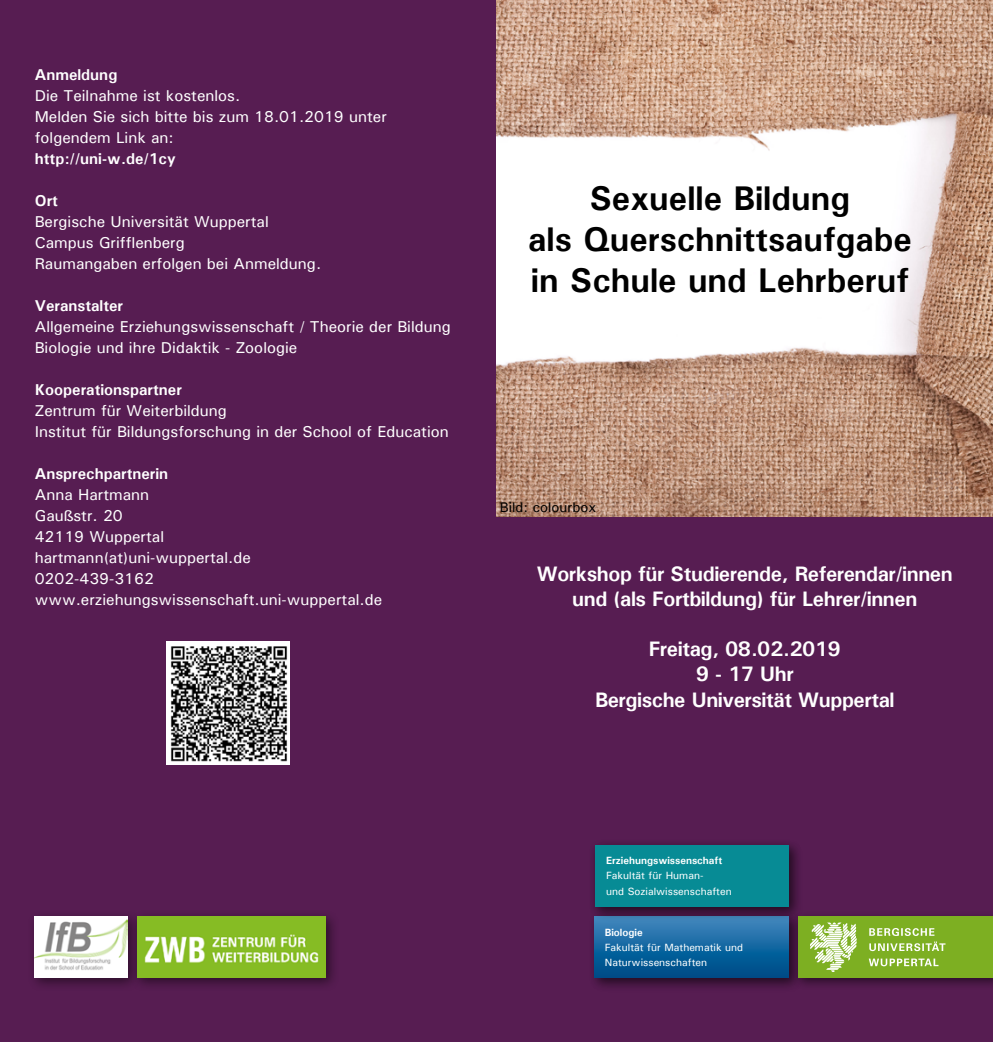
<style>
.page{position:relative;width:993px;height:1042px;background:#fff}
.page>*{position:absolute;margin:0;border:0;box-sizing:border-box;transform-origin:0 0}
.t1{font:700 34.3px/41.1px "Univers";color:#000;text-align:center}
.t2{font:700 21px/25.2px "Univers";letter-spacing:-.02em;color:#fff;text-align:center}
.t3{font:500 15.75px/21px "Univers";color:#fff}
.t4{font:700 15.75px "Univers";color:#fff}
.t5{font:500 14px "Univers";color:#000}
.t6{font:500 10.5px/15.2px "Univers";color:#fff}
.t7{font:700 10.5px "Univers";color:#fff}
</style>
<div class="page">
<div style="left:0;top:0;width:496px;height:1042px;background:#571d52"></div>
<div style="left:496px;top:506px;width:496px;height:536px;background:#571d52"></div>
<div style="left:589px;top:911px;width:214px;height:83px;background:#000;opacity:.2"></div>
<svg style="left:594px;top:923px;width:194px;height:55px;background:#12649e"></svg>
<div style="left:27px;top:909px;width:114px;height:83px;background:#000;opacity:.5"></div>
<img style="left:35px;top:916px;width:92px;height:62px">
<div style="left:589px;top:840px;width:214px;height:83px;background:#000;opacity:.2"></div>
<div style="left:594px;top:845px;width:194px;height:61px;background:#078b95"></div>
<div style="left:130px;top:909px;width:210px;height:83px;background:#000;opacity:.5"></div>
<img style="left:137px;top:916px;width:188px;height:62px">
<div style="left:792px;top:910px;width:200px;height:80px;background:#000;opacity:.5"></div>
<div style="left:798px;top:916px;width:194px;height:62px;background:#7daf22"></div>
<svg style="left:868px;top:958px;width:70px;height:8px"></svg>
<svg style="left:869px;top:928px;width:76px;height:23px"></svg>
<svg style="left:810px;top:922px;width:46px;height:50px"></svg>
<img style="left:167px;top:642px;width:123px;height:123px">
<img style="left:496px;top:0;width:496px;height:516px">
<p class="t4" style="left:35px;top:65px;width:84px">Anmeldung</p>
<p class="t3" style="left:35px;top:85px;width:353px">Die Teilnahme ist kostenlos.<br>Melden Sie sich bitte bis zum 18.01.2019 unter folgendem Link an:</p>
<p class="t4" style="left:35px;top:149px;width:142px">http://uni-w.de/1cy</p>
<p class="t4" style="left:35px;top:191px;width:25px">Ort</p>
<p class="t3" style="left:35px;top:211px;width:288px">Bergische Universität Wuppertal<br>Campus Grifflenberg<br>Raumangaben erfolgen bei Anmeldung.</p>
<p class="t4" style="left:35px;top:296px;width:90px">Veranstalter</p>
<p class="t3" style="left:35px;top:316px;width:417px">Allgemeine Erziehungswissenschaft / Theorie der Bildung<br>Biologie und ihre Didaktik - Zoologie</p>
<p class="t4" style="left:35px;top:380px;width:149px">Kooperationspartner</p>
<p class="t3" style="left:35px;top:400px;width:415px">Zentrum für Weiterbildung<br>Institut für Bildungsforschung in der School of Education</p>
<p class="t4" style="left:35px;top:464px;width:135px">Ansprechpartnerin</p>
<p class="t3" style="left:35px;top:484px;width:349px">Anna Hartmann<br>Gaußstr. 20<br>42119 Wuppertal hartmann(at)uni-wuppertal.de<br>0202-439-3162 www.erziehungswissenschaft.uni-wuppertal.de</p>
<h1 class="t1" style="left:528px;top:177px;width:385px">Sexuelle Bildung<br>als Querschnittsaufgabe in Schule und Lehrberuf</h1>
<p class="t5" style="left:499px;top:498px;width:98px">Bild: colourbox</p>
<h2 class="t2" style="left:536px;top:560px;width:417px">Workshop für Studierende, Referendar/innen und (als Fortbildung) für Lehrer/innen</h2>
<h2 class="t2" style="left:595px;top:636px;width:301px">Freitag, 08.02.2019<br>9 - 17 Uhr<br>Bergische Universität Wuppertal</h2>
<p class="t7" style="left:606px;top:854px;width:118px">Erziehungswissenschaft</p>
<p class="t6" style="left:606px;top:868px;width:127px">Fakultät für Human-<br>und Sozialwissenschaften</p>
<p class="t7" style="left:604px;top:925px;width:39px">Biologie</p>
<p class="t6" style="left:604px;top:939px;width:140px">Fakultät für Mathematik und<br>Naturwissenschaften</p>
</div>
